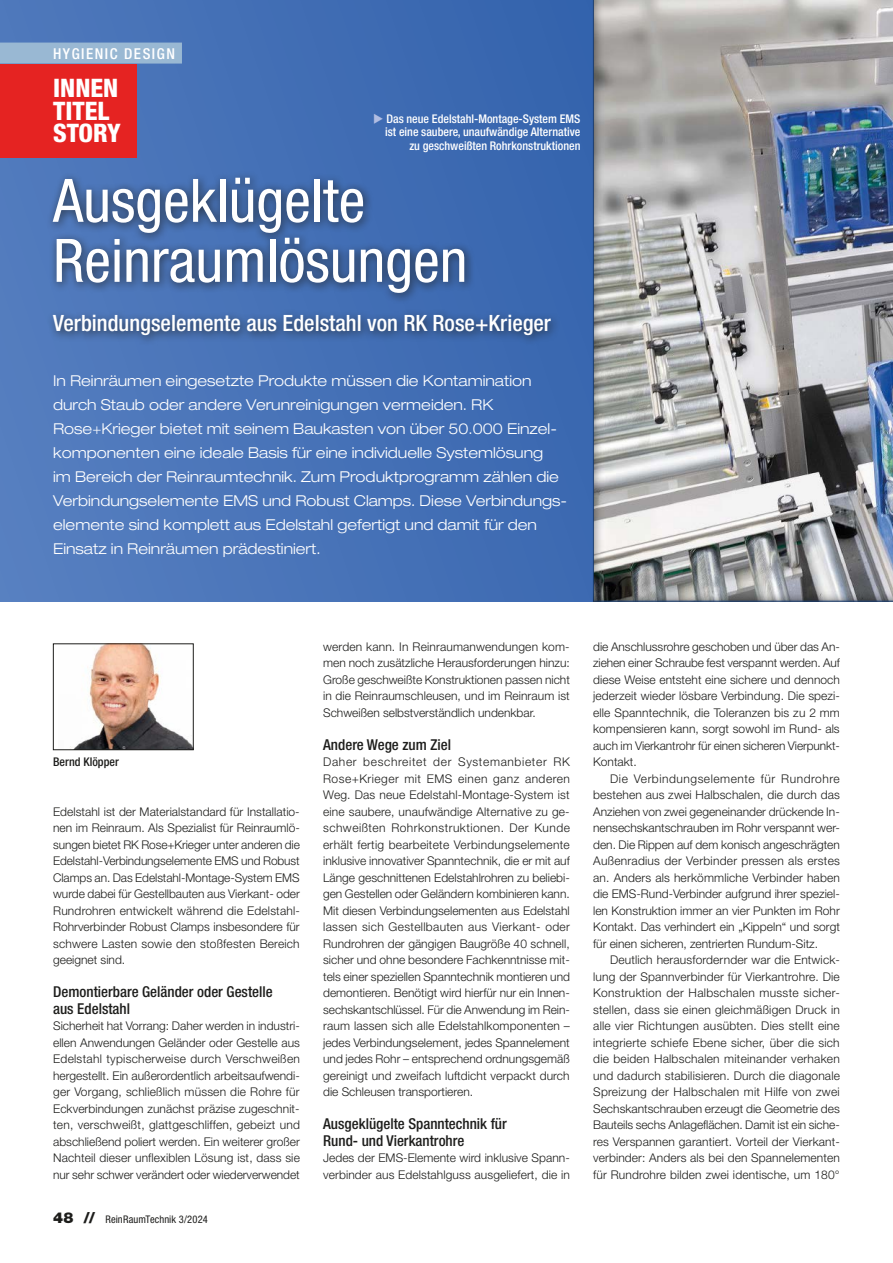
<style>
.page{position:relative;width:893px;height:1263px;background:#fff}
.page>*{position:absolute;margin:0;border:0;box-sizing:border-box;transform-origin:0 0}
.t1{font:condensed 60px/60px "Helvetica Neue LT Std";color:#fff}
.t2{font:800 condensed 25.5px/22.5px "Helvetica Neue LT Std";color:#fff}
.t3{font:500 condensed 22.5px "Helvetica Neue LT Std";color:#fff}
.t4{font:300 expanded 15px/24px "Helvetica Neue LT Std";color:#fff}
.t5{font:500 condensed 15px/16.5px "Helvetica Neue LT Std";color:#1d1d1b}
.t6{font:500 condensed 15px "Helvetica Neue LT Std";letter-spacing:.1em;color:#fff}
.t7{font:300 12px/16.5px "Helvetica Neue LT Std";color:#1d1d1b;text-align:justify}
.t8{font:500 condensed 12px/13.5px "Helvetica Neue LT Std";color:#fff;text-align:right}
.t9{font:500 condensed 12px "Helvetica Neue LT Std";color:#1d1d1b}
.t10{font:condensed 10.5px "Helvetica Neue LT Std";letter-spacing:.01em;color:#1d1d1b}
.s1{color:#b1bde2}
.s2{font-weight:900;font-stretch:normal;font-size:15px}
</style>
<div class="page">
<svg style="left:0;top:0;width:580px;height:601px;background:#4571b6"></svg>
<div style="left:580px;top:0;width:313px;height:603px;background:#1d1d1b;opacity:.75"></div>
<div style="left:46px;top:171px;width:515px;height:175px;background:#1d1d1b;opacity:.75"></div>
<img style="left:70px;top:646px;width:121px;height:102px">
<div style="left:53px;top:644px;width:140px;height:106px;border:1px solid #1d1d1b"></div>
<div style="left:0;top:64px;width:136px;height:93px;background:#e52322"></div>
<div style="left:0;top:43px;width:182px;height:21px;background:#99b8d3"></div>
<p class="t6" style="left:53px;top:44px;width:123px">Hygienic Design</p>
<h2 class="t2" style="left:53px;top:76px;width:69px">INNEN<br>TITEL<br>STORY</h2>
<p class="t8" style="left:373px;top:112px;width:209px"><span class="s1">◆</span> Das neue Edelstahl-Montage-System EMS ist eine saubere, unaufwändige Alternative zu geschweißten Rohrkonstruktionen</p>
<h1 class="t1" style="left:53px;top:170px;width:416px">Ausgeklügelte<br>Reinraumlösungen</h1>
<h3 class="t3" style="left:53px;top:310px;width:499px">Verbindungselemente aus Edelstahl von RK Rose+Krieger</h3>
<p class="t4" style="left:53px;top:369px;width:515px">In Reinräumen eingesetzte Produkte müssen die Kontamination durch Staub oder andere Verunreinigungen vermeiden. RK Rose+Krieger bietet mit seinem Baukasten von über 50.000 Einzel&shy;komponenten eine ideale Basis für eine individuelle Systemlösung<br>im Bereich der Reinraumtechnik. Zum Produktprogramm zählen die Verbindungselemente EMS und Robust Clamps. Diese Verbindungs&shy;elemente sind komplett aus Edelstahl gefertigt und damit für den Einsatz in Reinräumen prädestiniert.</p>
<p class="t9" style="left:53px;top:755px;width:67px">Bernd Klöpper</p>
<p class="t7" style="left:53px;top:803px;width:248px">Edelstahl ist der Materialstandard für Installatio&shy;nen im Reinraum. Als Spezialist für Reinraumlö&shy;sungen bietet RK Rose+Krieger unter anderen die Edelstahl-Verbindungselemente EMS und Robust Clamps an. Das Edelstahl-Montage-System EMS wurde dabei für Gestellbauten aus Vierkant- oder Rundrohren entwickelt während die Edelstahl-Rohrverbinder Robust Clamps insbesondere für schwere Lasten sowie den stoßfesten Bereich geeignet sind.</p>
<p class="t5" style="left:53px;top:984px;width:221px">Demontierbare Geländer oder Gestelle aus Edelstahl</p>
<p class="t7" style="left:53px;top:1018px;width:248px">Sicherheit hat Vorrang: Daher werden in industri&shy;ellen Anwendungen Geländer oder Gestelle aus Edelstahl typischerweise durch Verschweißen hergestellt. Ein außerordentlich arbeitsaufwendi&shy;ger Vorgang, schließlich müssen die Rohre für Eckverbindungen zunächst präzise zugeschnit&shy;ten, verschweißt, glattgeschliffen, gebeizt und abschließend poliert werden. Ein weiterer großer Nachteil dieser unflexiblen Lösung ist, dass sie nur sehr schwer verändert oder wiederverwendet</p>
<p class="t10" style="left:53px;top:1213px;width:156px"><span class="s2">48 //</span> ReinRaumTechnik 3/2024</p>
<p class="t7" style="left:323px;top:638px;width:248px">werden kann. In Reinraumanwendungen kom&shy;men noch zusätzliche Herausforderungen hinzu:<br>Große geschweißte Konstruktionen passen nicht in die Reinraumschleusen, und im Reinraum ist Schweißen selbstverständlich undenkbar.</p>
<p class="t5" style="left:323px;top:736px;width:129px">Andere Wege zum Ziel</p>
<p class="t7" style="left:323px;top:754px;width:248px">Daher beschreitet der Systemanbieter RK Rose+Krieger mit EMS einen ganz anderen Weg. Das neue Edelstahl-Montage-System ist eine saubere, unaufwändige Alternative zu ge&shy;schweißten Rohrkonstruktionen. Der Kunde erhält fertig bearbeitete Verbindungselemente inklusive innovativer Spanntechnik, die er mit auf Länge geschnittenen Edelstahlrohren zu beliebi&shy;gen Gestellen oder Geländern kombinieren kann.<br>Mit diesen Verbindungselementen aus Edelstahl lassen sich Gestellbauten aus Vierkant- oder Rundrohren der gängigen Baugröße 40 schnell, sicher und ohne besondere Fachkenntnisse mit&shy;tels einer speziellen Spanntechnik montieren und demontieren. Benötigt wird hierfür nur ein Innen&shy;sechskantschlüssel. Für die Anwendung im Rein&shy;raum lassen sich alle Edelstahlkomponenten – jedes Verbindungselement, jedes Spannelement und jedes Rohr – entsprechend ordnungsgemäß gereinigt und zweifach luftdicht verpackt durch die Schleusen transportieren.</p>
<p class="t5" style="left:323px;top:1116px;width:185px">Ausgeklügelte Spanntechnik für<br>Rund- und Vierkantrohre</p>
<p class="t7" style="left:323px;top:1150px;width:248px">Jedes der EMS-Elemente wird inklusive Spann&shy;verbinder aus Edelstahlguss ausgeliefert, die in</p>
<p class="t7" style="left:593px;top:638px;width:248px">die Anschlussrohre geschoben und über das An&shy;ziehen einer Schraube fest verspannt werden. Auf diese Weise entsteht eine sichere und dennoch jederzeit wieder lösbare Verbindung. Die spezi&shy;elle Spanntechnik, die Toleranzen bis zu 2 mm kompensieren kann, sorgt sowohl im Rund- als auch im Vierkantrohr für einen sicheren Vierpunkt-Kontakt.</p>
<p class="t7" style="left:593px;top:770px;width:248px;text-indent:17px">Die Verbindungselemente für Rundrohre bestehen aus zwei Halbschalen, die durch das Anziehen von zwei gegeneinander drückende In&shy;nensechskantschrauben im Rohr verspannt wer&shy;den. Die Rippen auf dem konisch angeschrägten Außenradius der Verbinder pressen als erstes an. Anders als herkömmliche Verbinder haben die EMS-Rund-Verbinder aufgrund ihrer speziel&shy;len Konstruktion immer an vier Punkten im Rohr Kontakt. Das verhindert ein „Kippeln“ und sorgt für einen sicheren, zentrierten Rundum-Sitz.</p>
<p class="t7" style="left:593px;top:952px;width:248px;text-indent:17px">Deutlich herausfordernder war die Entwick&shy;lung der Spannverbinder für Vierkantrohre. Die Konstruktion der Halbschalen musste sicher&shy;stellen, dass sie einen gleichmäßigen Druck in alle vier Richtungen ausübten. Dies stellt eine integrierte schiefe Ebene sicher, über die sich die beiden Halbschalen miteinander verhaken und dadurch stabilisieren. Durch die diagonale Spreizung der Halbschalen mit Hilfe von zwei Sechskantschrauben erzeugt die Geometrie des Bauteils sechs Anlageflächen. Damit ist ein siche&shy;res Verspannen garantiert. Vorteil der Vierkant&shy;verbinder: Anders als bei den Spannelementen für Rundrohre bilden zwei identische, um 180°</p>
</div>
